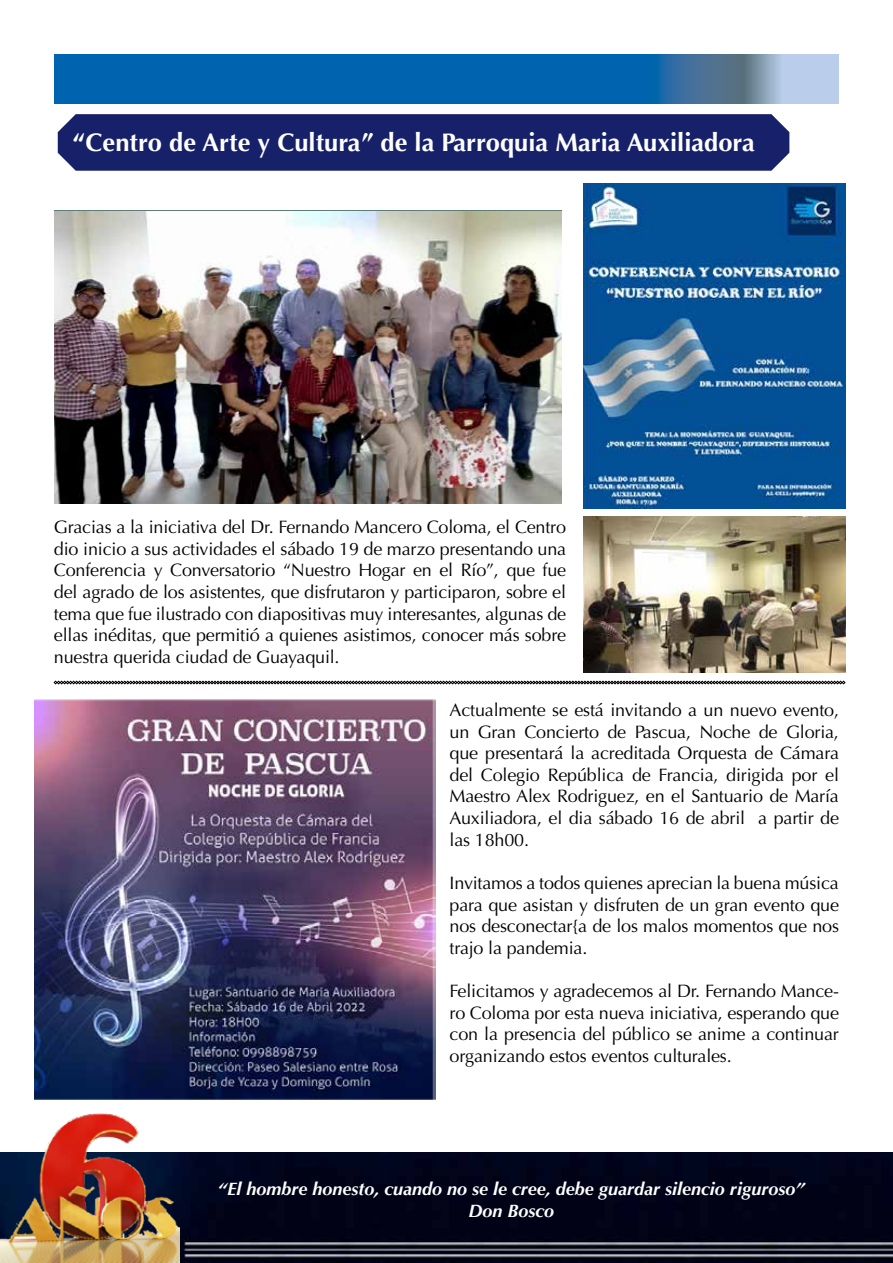
<style>
.page{position:relative;width:893px;height:1263px;background:#fff}
.page>*{position:absolute;margin:0;border:0;box-sizing:border-box;transform-origin:0 0}
.t1{font:700 25.5px "Optima";color:#fff}
.t2{font:18px/21.6px "Optima";letter-spacing:-.01em;color:#000;text-align:justify}
.t3{font:italic 700 18px/21.6px "Optima";color:#fff;text-align:center}
</style>
<div class="page">
<img style="left:180px;top:1152px;width:713px;height:111px">
<img style="left:0;top:1099px;width:180px;height:164px">
<svg style="left:58px;top:54px;width:781px;height:49px;background:#1b6fb1"></svg>
<div style="left:58px;top:114px;width:731px;height:57px;background:#16216a"></div>
<img style="left:584px;top:517px;width:261px;height:156px">
<img style="left:54px;top:211px;width:507px;height:292px">
<img style="left:584px;top:183px;width:261px;height:325px">
<svg style="left:54px;top:681px;width:791px;height:3px;background:#434343"></svg>
<img style="left:34px;top:699px;width:401px;height:400px">
<h1 class="t1" style="left:73px;top:127px;width:684px">“Centro de Arte y Cultura” de la Parroquia Maria Auxiliadora</h1>
<p class="t2" style="left:54px;top:516px;width:514px">Gracias a la iniciativa del Dr. Fernando Mancero Coloma, el Centro dio inicio a sus actividades el sábado 19 de marzo presentando una Conferencia y Conversatorio “Nuestro Hogar en el Río”, que fue del agrado de los asistentes, que disfrutaron y participaron, sobre el tema que fue ilustrado con diapositivas muy interesantes, algunas de ellas inéditas, que permitió a quienes asistimos, conocer más sobre nuestra querida ciudad de Guayaquil.</p>
<p class="t2" style="left:450px;top:699px;width:391px">Actualmente se está invitando a un nuevo evento, un Gran Concierto de Pascua, Noche de Gloria, que presentará la acreditada Orquesta de Cámara del Colegio República de Francia, dirigida por el Maestro Alex Rodriguez, en el Santuario de María Auxiliadora, el dia sábado 16 de abril a partir de las 18h00.</p>
<p class="t2" style="left:450px;top:872px;width:391px">Invitamos a todos quienes aprecian la buena música para que asistan y disfruten de un gran evento que nos desconectar{a de los malos momentos que nos trajo la pandemia.</p>
<p class="t2" style="left:450px;top:980px;width:391px">Felicitamos y agradecemos al Dr. Fernando Mance&shy;ro Coloma por esta nueva iniciativa, esperando que con la presencia del público se anime a continuar organizando estos eventos culturales.</p>
<p class="t3" style="left:218px;top:1178px;width:588px">“El hombre honesto, cuando no se le cree, debe guardar silencio riguroso”<br>Don Bosco</p>
</div>
